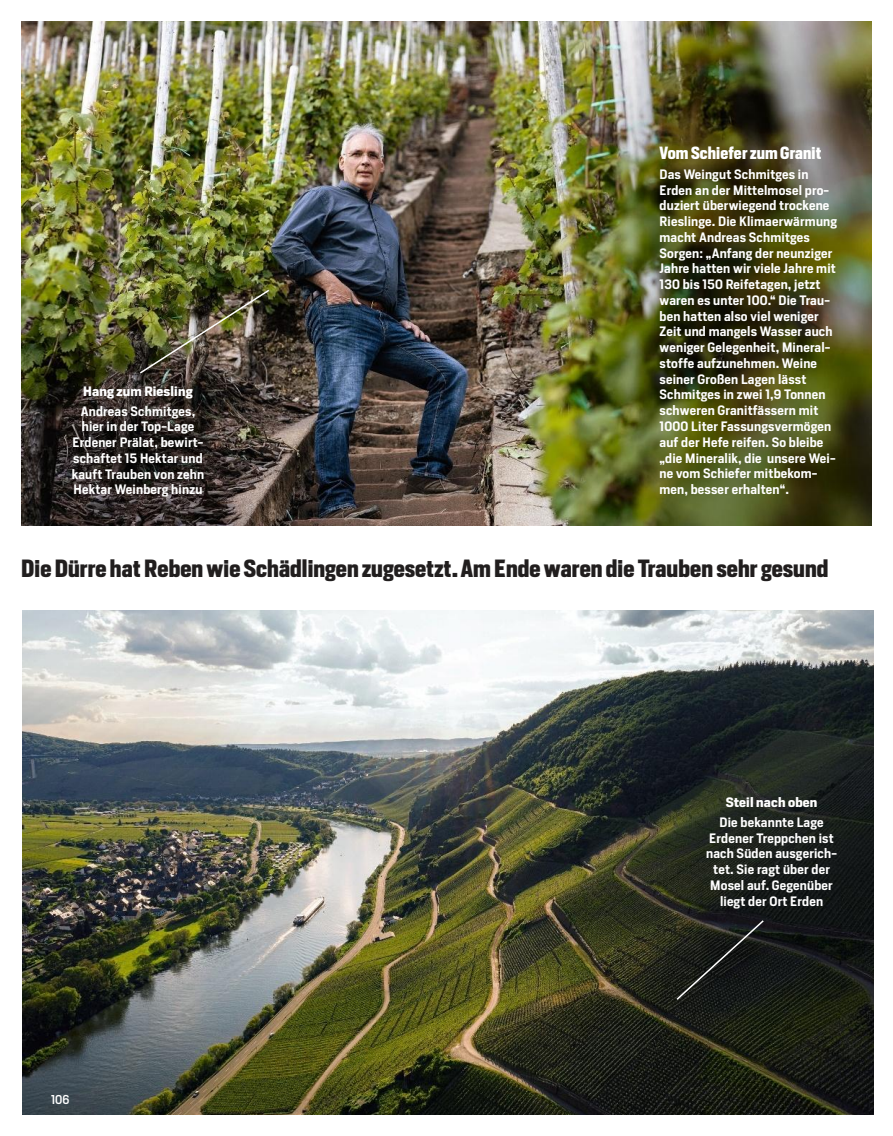
<style>
.page{position:relative;width:893px;height:1136px;background:#fff}
.page>*{position:absolute;margin:0;border:0;box-sizing:border-box;transform-origin:0 0}
.t1{font:700 23.25px "Heron Sans Cond";letter-spacing:.005em;color:#211e1e}
.t2{font:700 16.5px "Heron Sans Cond";letter-spacing:.01em;color:#fff}
.t3{font:600 12.75px/15.8px "Heron Sans";letter-spacing:.015em;color:#fff;text-align:center}
.t4{font:500 12px "Heron Sans";color:#fff}
.s1{font-weight:700}
</style>
<div class="page">
<img style="left:21px;top:21px;width:851px;height:504px">
<img style="left:23px;top:610px;width:850px;height:504px">
<img style="left:138px;top:288px;width:133px;height:87px">
<svg style="left:675px;top:918px;width:90px;height:83px;background:#1f221f"></svg>
<p class="t3" style="left:81px;top:381px;width:116px;line-height:20px;text-align:left"><span class="s1">Hang zum Riesling<br></span>Andreas Schmitges,</p>
<p class="t3" style="left:72px;top:418px;width:134px">hier in der Top-Lage<br>Erdener Prälat, bewirt&shy;schaftet 15 Hektar und kauft Trauben von zehn<br>Hektar Weinberg hinzu</p>
<p class="t2" style="left:659px;top:142px;width:163px">Vom Schiefer zum Granit</p>
<p class="t3" style="left:659px;top:166px;width:179px;text-align:left">Das Weingut Schmitges in<br>Erden an der Mittelmosel pro&shy;duziert überwiegend trockene<br>Rieslinge. Die Klimaerwärmung macht Andreas Schmitges<br>Sorgen: „Anfang der neunziger<br>Jahre hatten wir viele Jahre mit<br>130 bis 150 Reifetagen, jetzt waren es unter 100.“ Die Trau&shy;ben hatten also viel weniger<br>Zeit und mangels Wasser auch weniger Gelegenheit, Mineral&shy;stoffe aufzunehmen. Weine seiner Großen Lagen lässt<br>Schmitges in zwei 1,9 Tonnen schweren Granitfässern mit<br>1000 Liter Fassungsvermögen auf der Hefe reifen. So bleibe „die Mineralik, die unsere Wei&shy;ne vom Schiefer mitbekom&shy;men, besser erhalten“.</p>
<p class="t1" style="left:21px;top:553px;width:809px">Die Dürre hat Reben wie Schädlingen zugesetzt. Am Ende waren die Trauben sehr gesund</p>
<p class="t4" style="left:51px;top:1092px;width:20px">106</p>
<p class="t3" style="left:719px;top:792px;width:106px;line-height:20px"><span class="s1">Steil nach oben<br></span>Die bekannte Lage</p>
<p class="t3" style="left:706px;top:829px;width:132px">Erdener Treppchen ist nach Süden ausgerich&shy;tet. Sie ragt über der<br>Mosel auf. Gegenüber liegt der Ort Erden</p>
</div>
